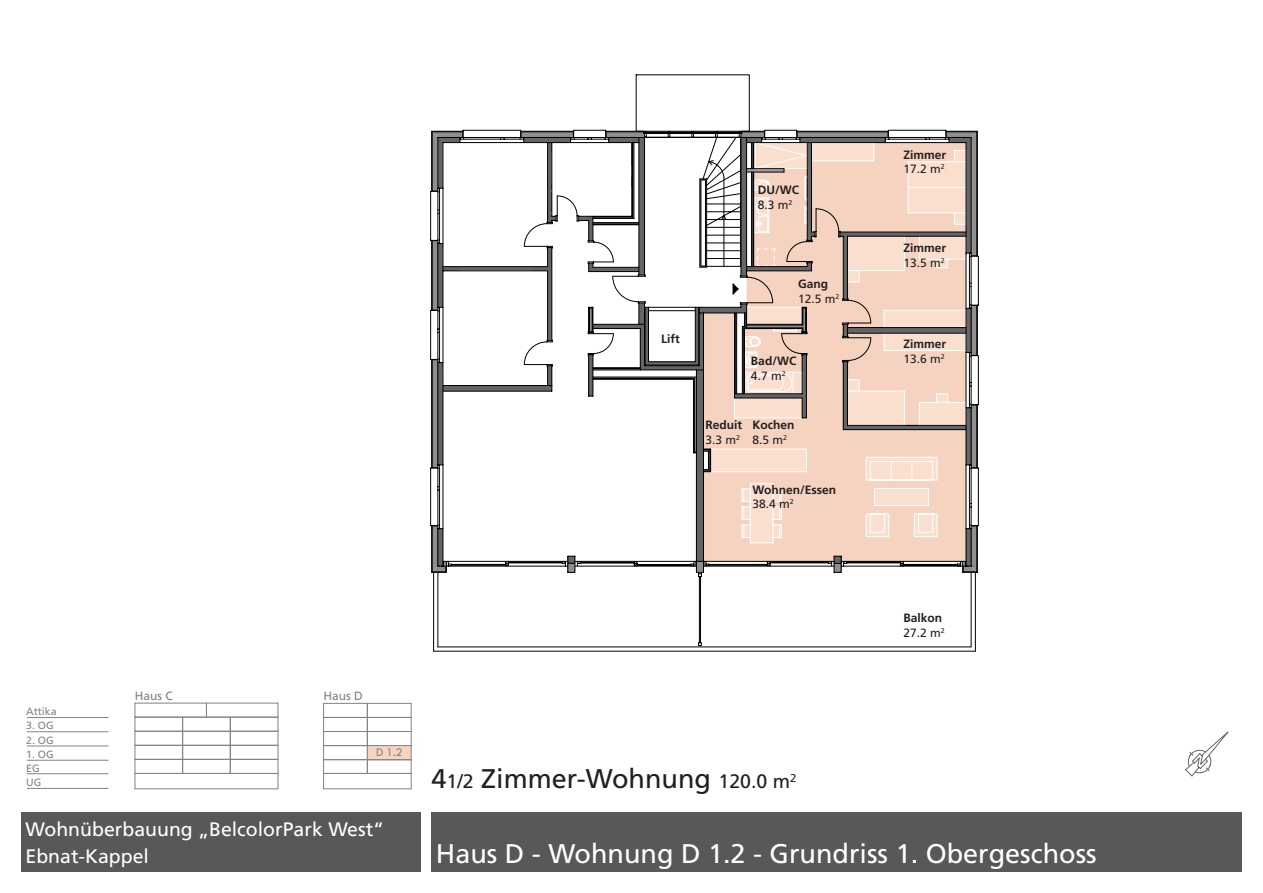
<style>
.page{position:relative;width:1263px;height:893px;background:#fff}
.page>*{position:absolute;margin:0;border:0;box-sizing:border-box;transform-origin:0 0}
.t1{font:27px "Frutiger LT Com";color:#fff}
.t2{font:27px "Frutiger LT Com";color:#231f20}
.t3{font:19.5px/27px "Frutiger LT Com";color:#fff}
.t4{font:700 12px/14.4px "Frutiger LT Com";color:#231f20}
.t5{font:12px/14.4px "Frutiger LT Com";color:#231f20}
.t6{font:12px "Frutiger LT Com";color:#808285}
.t7{font:12px "Tw Cen";color:#808285}
.t8{font:10.5px/14.1px "Frutiger LT Com";color:#808285}
.s1{font-weight:400}
.s2{font-weight:700}
.s3{font-size:19.5px}
</style>
<div class="page">
<div style="left:432px;top:812px;width:810px;height:60px;background:#57585a"></div>
<div style="left:21px;top:812px;width:400px;height:60px;background:#57585a"></div>
<svg style="left:434px;top:577px;width:541px;height:74px"></svg>
<hr style="left:977px;top:526px;width:1px;height:46px;background:#000">
<hr style="left:975px;top:572px;width:1px;height:79px;background:#000">
<hr style="left:971px;top:572px;width:1px;height:75px;background:#000">
<hr style="left:433px;top:572px;width:1px;height:79px;background:#000">
<hr style="left:438px;top:572px;width:1px;height:75px;background:#000">
<svg style="left:698px;top:642px;width:4px;height:4px"></svg>
<hr style="left:700px;top:577px;width:1px;height:66px;background:#000">
<hr style="left:699px;top:577px;width:1px;height:66px;background:#000">
<svg style="left:431px;top:131px;width:546px;height:446px"></svg>
<hr style="left:438px;top:647px;width:533px;height:1px;background:#000">
<hr style="left:434px;top:651px;width:541px;height:1px;background:#000">
<svg style="left:1185px;top:731px;width:44px;height:46px"></svg>
<div style="left:323px;top:703px;width:45px;height:15px;border:1px solid #808285"></div>
<div style="left:367px;top:703px;width:44px;height:15px;border:1px solid #808285"></div>
<div style="left:323px;top:717px;width:45px;height:15px;border:1px solid #808285"></div>
<div style="left:367px;top:717px;width:44px;height:15px;border:1px solid #808285"></div>
<div style="left:323px;top:731px;width:45px;height:15px;border:1px solid #808285"></div>
<div style="left:367px;top:731px;width:44px;height:15px;border:1px solid #808285"></div>
<div style="left:323px;top:745px;width:45px;height:15px;border:1px solid #808285"></div>
<div style="left:367px;top:746px;width:44px;height:14px;background:#f5d4c0"></div>
<div style="left:367px;top:745px;width:44px;height:15px;border:1px solid #808285"></div>
<div style="left:135px;top:745px;width:48px;height:15px;border:1px solid #808285"></div>
<div style="left:182px;top:745px;width:49px;height:15px;border:1px solid #808285"></div>
<div style="left:230px;top:745px;width:48px;height:15px;border:1px solid #808285"></div>
<div style="left:135px;top:731px;width:48px;height:14px;border:1px solid #808285"></div>
<div style="left:182px;top:731px;width:49px;height:14px;border:1px solid #808285"></div>
<div style="left:230px;top:731px;width:48px;height:14px;border:1px solid #808285"></div>
<div style="left:135px;top:717px;width:48px;height:14px;border:1px solid #808285"></div>
<div style="left:182px;top:717px;width:49px;height:14px;border:1px solid #808285"></div>
<div style="left:230px;top:717px;width:48px;height:14px;border:1px solid #808285"></div>
<div style="left:323px;top:759px;width:45px;height:15px;border:1px solid #808285"></div>
<div style="left:135px;top:703px;width:72px;height:14px;border:1px solid #808285"></div>
<div style="left:323px;top:773px;width:88px;height:16px;border:1px solid #808285"></div>
<hr style="left:27px;top:717px;width:81px;height:1px;background:#808285">
<hr style="left:27px;top:731px;width:81px;height:1px;background:#808285">
<hr style="left:27px;top:746px;width:81px;height:1px;background:#808285">
<hr style="left:27px;top:760px;width:81px;height:1px;background:#808285">
<hr style="left:27px;top:773px;width:81px;height:1px;background:#808285">
<hr style="left:27px;top:788px;width:81px;height:1px;background:#808285">
<div style="left:206px;top:703px;width:72px;height:14px;border:1px solid #808285"></div>
<div style="left:135px;top:759px;width:48px;height:15px;border:1px solid #808285"></div>
<div style="left:182px;top:759px;width:49px;height:15px;border:1px solid #808285"></div>
<div style="left:230px;top:759px;width:48px;height:15px;border:1px solid #808285"></div>
<div style="left:135px;top:773px;width:143px;height:16px;border:1px solid #808285"></div>
<p class="t4" style="left:758px;top:183px;width:43px">DU/WC<br><span class="s1">8.3 m</span><sup>2</sup></p>
<p class="t4" style="left:661px;top:332px;width:20px">Lift</p>
<p class="t5" style="left:798px;top:277px;width:43px"><span class="s2">Gang<br></span>12.5 m<sup>2</sup></p>
<p class="t4" style="left:751px;top:354px;width:47px">Bad/WC<br><span class="s1">4.7 m</span><sup>2</sup></p>
<p class="t4" style="left:705px;top:418px;width:38px">Reduit<br><span class="s1">3.3 m</span><sup>2</sup></p>
<p class="t4" style="left:752px;top:418px;width:43px">Kochen<br><span class="s1">8.5 m</span><sup>2</sup></p>
<p class="t4" style="left:752px;top:482px;width:85px">Wohnen/Essen<br><span class="s1">38.4 m</span><sup>2</sup></p>
<p class="t4" style="left:903px;top:147px;width:44px">Zimmer<br><span class="s1">17.2 m</span><sup>2</sup></p>
<p class="t4" style="left:903px;top:241px;width:44px">Zimmer<br><span class="s1">13.5 m</span><sup>2</sup></p>
<p class="t4" style="left:903px;top:337px;width:44px">Zimmer<br><span class="s1">13.6 m</span><sup>2</sup></p>
<p class="t8" style="left:26px;top:705px;width:32px">Attika</p>
<p class="t8" style="left:26px;top:719px;width:29px">3. OG</p>
<p class="t8" style="left:26px;top:733px;width:29px">2. OG</p>
<p class="t8" style="left:26px;top:747px;width:29px">1. OG<br>EG<br>UG</p>
<p class="t6" style="left:135px;top:689px;width:40px">Haus C</p>
<p class="t6" style="left:323px;top:689px;width:41px">Haus D</p>
<p class="t7" style="left:376px;top:745px;width:28px">D 1.2</p>
<h2 class="t3" style="left:26px;top:816px;width:360px">Wohnüberbauung „BelcolorPark West“<br>Ebnat-Kappel</h2>
<h1 class="t2" style="left:432px;top:763px;width:366px">4<span class="s3">1/2</span> Zimmer-Wohnung <span class="s3">120.0 m</span><sup>2</sup></h1>
<p class="t4" style="left:903px;top:611px;width:43px">Balkon<br><span class="s1">27.2 m</span><sup>2</sup></p>
<h1 class="t1" style="left:436px;top:838px;width:662px">Haus D - Wohnung D 1.2 - Grundriss 1. Obergeschoss</h1>
</div>
